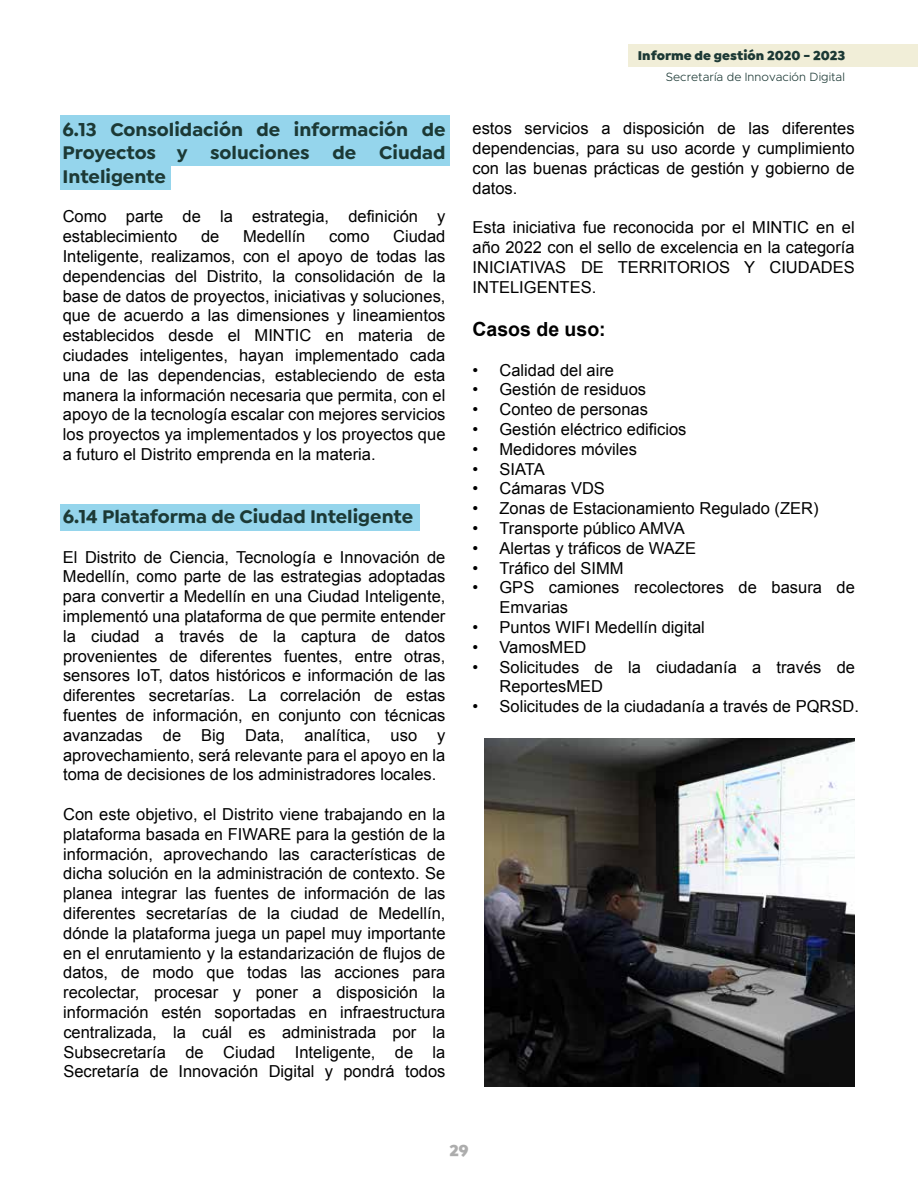
<style>
.page{position:relative;width:918px;height:1188px;background:#fff}
.page>*{position:absolute;margin:0;border:0;box-sizing:border-box;transform-origin:0 0}
.t1{font:700 19.5px/23.4px "Isidora Sans";color:#1c3935;text-align:justify}
.t2{font:700 19.5px "Arial";color:#000}
.t3{font:16.5px/19.8px "Arial";color:#000;text-align:justify}
.t4{font:900 16.5px "Isidora Sans";color:#adadad}
.t5{font:900 13.5px "Isidora Sans";color:#1c3935}
.t6{font:300 12px "Metropolis";color:#1c3935}
</style>
<div class="page">
<div style="left:628px;top:45px;width:290px;height:22px;background:#f1eed8"></div>
<div style="left:60px;top:116px;width:390px;height:26px;background:#95d5ec"></div>
<div style="left:60px;top:504px;width:360px;height:27px;background:#95d5ec"></div>
<div style="left:60px;top:140px;width:390px;height:26px;background:#95d5ec"></div>
<div style="left:60px;top:164px;width:111px;height:26px;background:#95d5ec"></div>
<img style="left:484px;top:739px;width:371px;height:348px">
<p class="t1" style="left:63px;top:118px;width:384px">6.13 Consolidación de información de Proyectos y soluciones de Ciudad Inteligente</p>
<p class="t3" style="left:63px;top:207px;width:384px">Como parte de la estrategia, definición y establecimiento</p>
<p class="t3" style="left:63px;top:227px;width:384px;text-indent:331px">Ciudad Inteligente, realizamos, con el apoyo de todas las dependencias del Distrito, la consolidación de la base de datos de proyectos, iniciativas y soluciones, que de acuerdo a las dimensiones y lineamientos establecidos desde el MINTIC en materia de ciudades inteligentes, hayan implementado cada una de las dependencias, estableciendo de esta manera la información necesaria que permita, con el apoyo de la tecnología escalar con mejores servicios los proyectos ya implementados y los proyectos que a futuro el Distrito emprenda en la materia.</p>
<p class="t3" style="left:201px;top:227px;width:20px">de</p>
<p class="t3" style="left:243px;top:227px;width:64px">Medellín</p>
<p class="t3" style="left:329px;top:227px;width:42px">como</p>
<p class="t1" style="left:63px;top:505px;width:352px">6.14 Plataforma de Ciudad Inteligente</p>
<p class="t3" style="left:63px;top:547px;width:384px">El Distrito de Ciencia, Tecnología e Innovación de Medellín, como parte de las estrategias adoptadas para convertir a Medellín en una Ciudad Inteligente, implementó una plataforma de que permite entender la ciudad a través de la captura de datos provenientes de diferentes fuentes, entre otras, sensores IoT, datos históricos e información de las diferentes secretarías. La correlación de estas fuentes de información, en conjunto con técnicas avanzadas de Big Data, analítica, uso y aprovechamiento, será relevante para el apoyo en la toma de decisiones de los administradores locales.</p>
<p class="t3" style="left:63px;top:804px;width:384px">Con este objetivo, el Distrito viene trabajando en la plataforma basada en FIWARE para la gestión de la información, aprovechando las características de dicha solución en la administración de contexto. Se planea integrar las fuentes de información de las diferentes secretarías de la ciudad de Medellín, dónde la plataforma juega un papel muy importante en el enrutamiento y la estandarización de flujos de datos, de modo que todas las acciones para recolectar, procesar y poner a disposición la información estén soportadas en infraestructura centralizada, la cuál es administrada por la Subsecretaría de Ciudad Inteligente, de la Secretaría de Innovación Digital y pondrá todos</p>
<p class="t5" style="left:638px;top:47px;width:209px">Informe de gestión 2020 - 2023</p>
<p class="t6" style="left:666px;top:70px;width:181px">Secretaría de Innovación Digital</p>
<p class="t3" style="left:473px;top:119px;width:384px">estos servicios a disposición de las diferentes dependencias, para su uso acorde y cumplimiento con las buenas prácticas de gestión y gobierno de datos.</p>
<p class="t3" style="left:473px;top:218px;width:384px">Esta iniciativa fue reconocida por el MINTIC en el año 2022 con el sello de excelencia en la categoría INICIATIVAS DE TERRITORIOS Y CIUDADES INTELIGENTES.</p>
<p class="t2" style="left:472px;top:316px;width:135px">Casos de uso:</p>
<p class="t3" style="left:472px;top:360px;width:143px">• Calidad del aire</p>
<p class="t3" style="left:472px;top:380px;width:175px">• Gestión de residuos</p>
<p class="t3" style="left:472px;top:400px;width:177px">• Conteo de personas</p>
<p class="t3" style="left:472px;top:420px;width:216px">• Gestión eléctrico edificios</p>
<p class="t3" style="left:472px;top:439px;width:166px">• Medidores móviles</p>
<p class="t3" style="left:472px;top:459px;width:74px">• SIATA</p>
<p class="t3" style="left:472px;top:479px;width:134px">• Cámaras VDS</p>
<p class="t3" style="left:472px;top:499px;width:348px">• Zonas de Estacionamiento Regulado (ZER)</p>
<p class="t3" style="left:472px;top:519px;width:214px">• Transporte público AMVA</p>
<p class="t3" style="left:472px;top:538px;width:225px">• Alertas y tráficos de WAZE</p>
<p class="t3" style="left:472px;top:558px;width:153px">• Tráfico del SIMM</p>
<p class="t3" style="left:499px;top:578px;width:357px;text-indent:-27px">• GPS camiones recolectores de basura de<br>Emvarias</p>
<p class="t3" style="left:472px;top:618px;width:234px">• Puntos WIFI Medellín digital</p>
<p class="t3" style="left:472px;top:637px;width:115px">• VamosMED</p>
<p class="t3" style="left:499px;top:657px;width:357px;text-indent:-27px">• Solicitudes de la ciudadanía a través de<br>ReportesMED</p>
<p class="t3" style="left:472px;top:697px;width:388px">• Solicitudes de la ciudadanía a través de PQRSD.</p>
<p class="t4" style="left:449px;top:1140px;width:21px">29</p>
</div>
